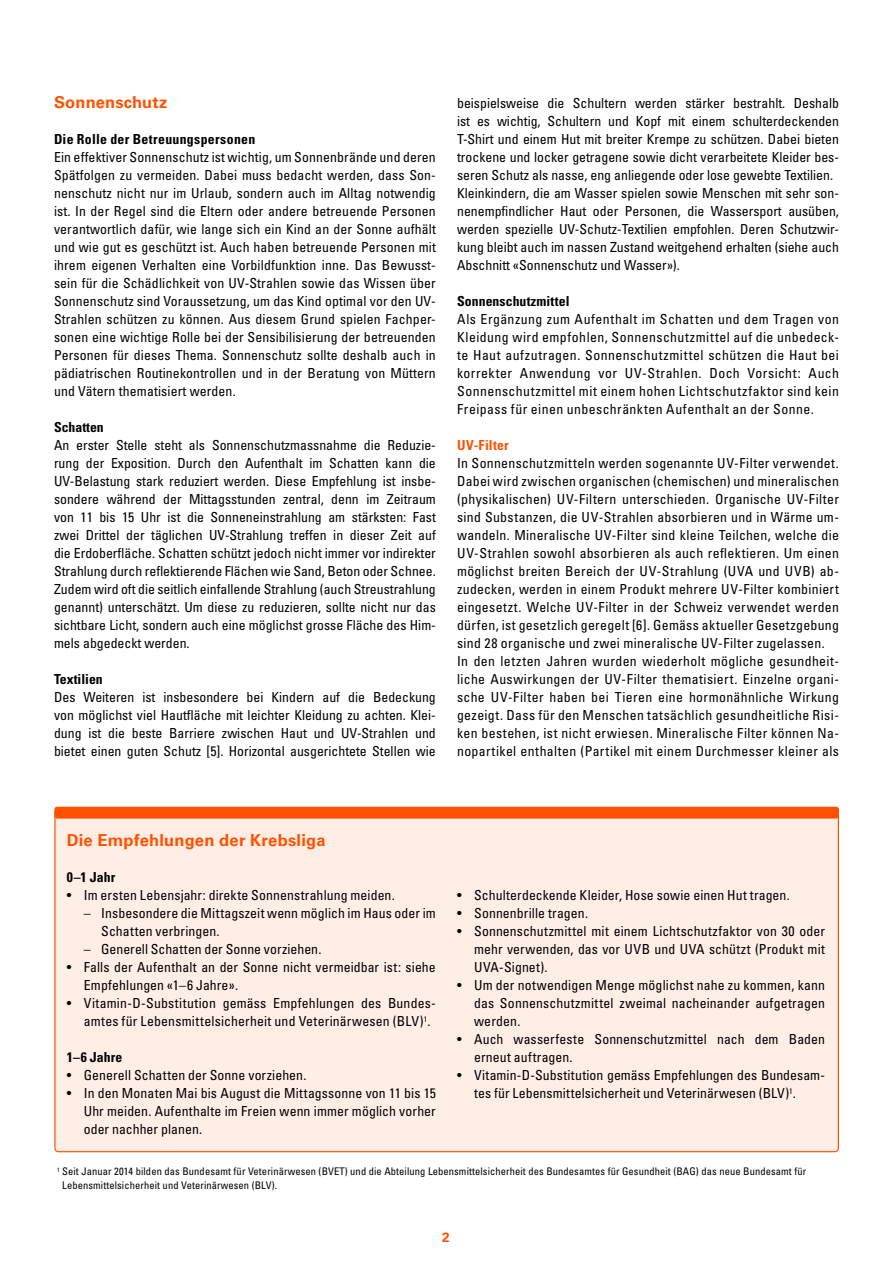
<style>
.page{position:relative;width:893px;height:1263px;background:#fff}
.page>*{position:absolute;margin:0;border:0;box-sizing:border-box;transform-origin:0 0}
.t1{font:700 16.5px "Univers LT Std";letter-spacing:.01em;color:#ff5100}
.t2{font:condensed 13.8px/18px "Univers LT Std";letter-spacing:.01em;color:#000;text-align:justify}
.t3{font:700 condensed 13.8px "Univers LT Std";letter-spacing:.01em;color:#000}
.t4{font:700 condensed 13.8px "Univers LT Std";letter-spacing:.02em;color:#ff5100}
.t5{font:700 13.5px "Univers LT Std";color:#ff5100}
.t6{font:condensed 10.5px/13.5px "Univers LT Std";letter-spacing:.01em;color:#000}
</style>
<div class="page">
<div style="left:55px;top:808px;width:783px;height:344px;background:#ffeee6;border-radius:4px"></div>
<div style="left:55px;top:807px;width:783px;height:11px;background:#ff5100;border-radius:2px"></div>
<div style="left:54px;top:807px;width:785px;height:12px;border:1px solid #ff5100;border-radius:2px"></div>
<p class="t1" style="left:54px;top:93px;width:115px">Sonnenschutz</p>
<p class="t3" style="left:54px;top:131px;width:203px">Die Rolle der Betreuungspersonen</p>
<p class="t2" style="left:54px;top:148px;width:383px">Ein effektiver Sonnenschutz ist wichtig, um Sonnenbrände und deren Spätfolgen zu vermeiden. Dabei muss bedacht werden, dass Son&shy;nenschutz nicht nur im Urlaub, sondern auch im Alltag notwendig ist. In der Regel sind die Eltern oder andere betreuende Personen verantwortlich dafür, wie lange sich ein Kind an der Sonne aufhält und wie gut es geschützt ist. Auch haben betreuende Personen mit ihrem eigenen Verhalten eine Vorbildfunktion inne. Das Bewusst&shy;sein für die Schädlichkeit von UV-Strahlen sowie das Wissen über Sonnenschutz sind Voraussetzung, um das Kind optimal vor den UV-Strahlen schützen zu können. Aus diesem Grund spielen Fachper&shy;sonen eine wichtige Rolle bei der Sensibilisierung der betreuenden Personen für dieses Thema. Sonnenschutz sollte deshalb auch in pädiatrischen Routinekontrollen und in der Beratung von Müttern und Vätern thematisiert werden.</p>
<p class="t3" style="left:54px;top:419px;width:51px">Schatten</p>
<p class="t2" style="left:54px;top:436px;width:383px">An erster Stelle steht als Sonnenschutzmassnahme die Reduzie&shy;rung der Exposition. Durch den Aufenthalt im Schatten kann die UV-Belastung stark reduziert werden. Diese Empfehlung ist insbe&shy;sondere während der Mittagsstunden zentral, denn im Zeitraum von 11 bis 15 Uhr ist die Sonneneinstrahlung am stärksten: Fast zwei Drittel der täglichen UV-Strahlung treffen in dieser Zeit auf die Erdoberfläche. Schatten schützt jedoch nicht immer vor indirekter Strahlung durch reflektierende Flächen wie Sand, Beton oder Schnee.<br>Zudem wird oft die seitlich einfallende Strahlung (auch Streustrahlung genannt) unterschätzt. Um diese zu reduzieren, sollte nicht nur das sichtbare Licht, sondern auch eine möglichst grosse Fläche des Him&shy;mels abgedeckt werden.</p>
<p class="t3" style="left:54px;top:671px;width:50px">Textilien</p>
<p class="t2" style="left:54px;top:688px;width:383px">Des Weiteren ist insbesondere bei Kindern auf die Bedeckung von möglichst viel Hautfläche mit leichter Kleidung zu achten. Klei&shy;dung ist die beste Barriere zwischen Haut und UV-Strahlen und bietet einen guten Schutz [5]. Horizontal ausgerichtete Stellen wie</p>
<p class="t2" style="left:457px;top:94px;width:383px;text-align:left">beispielsweise die Schultern werden stärker bestrahlt. Deshalb ist es wichtig, Schultern und Kopf mit einem schulterdeckenden T-Shirt und einem Hut mit breiter Krempe zu schützen. Dabei bieten trockene und locker getragene sowie dicht verarbeitete Kleider bes&shy;seren Schutz als nasse, eng anliegende oder lose gewebte Textilien.<br>Kleinkindern, die am Wasser spielen sowie Menschen mit sehr son&shy;nenempfindlicher Haut oder Personen, die Wassersport ausüben, werden spezielle UV-Schutz-Textilien empfohlen. Deren Schutzwir&shy;kung bleibt auch im nassen Zustand weitgehend erhalten (siehe auch Abschnitt «Sonnenschutz und Wasser»).</p>
<p class="t3" style="left:457px;top:293px;width:114px">Sonnenschutzmittel</p>
<p class="t2" style="left:457px;top:310px;width:383px">Als Ergänzung zum Aufenthalt im Schatten und dem Tragen von Kleidung wird empfohlen, Sonnenschutzmittel auf die unbedeck&shy;te Haut aufzutragen. Sonnenschutzmittel schützen die Haut bei korrekter Anwendung vor UV-Strahlen. Doch Vorsicht: Auch Sonnenschutzmittel mit einem hohen Lichtschutzfaktor sind kein Freipass für einen unbeschränkten Aufenthalt an der Sonne.</p>
<p class="t4" style="left:457px;top:437px;width:53px">UV-Filter</p>
<p class="t2" style="left:457px;top:454px;width:383px;text-align:left">In Sonnenschutzmitteln werden sogenannte UV-Filter verwendet.<br>Dabei wird zwischen organischen (chemischen) und mineralischen (physikalischen) UV-Filtern unterschieden. Organische UV-Filter sind Substanzen, die UV-Strahlen absorbieren und in Wärme um&shy;wandeln. Mineralische UV-Filter sind kleine Teilchen, welche die UV-Strahlen sowohl absorbieren als auch reflektieren. Um einen möglichst breiten Bereich der UV-Strahlung (UVA und UVB) ab&shy;zudecken, werden in einem Produkt mehrere UV-Filter kombiniert eingesetzt. Welche UV-Filter in der Schweiz verwendet werden dürfen, ist gesetzlich geregelt [6]. Gemäss aktueller Gesetzgebung sind 28 organische und zwei mineralische UV-Filter zugelassen.<br>In den letzten Jahren wurden wiederholt mögliche gesundheit&shy;liche Auswirkungen der UV-Filter thematisiert. Einzelne organi&shy;sche UV-Filter haben bei Tieren eine hormonähnliche Wirkung gezeigt. Dass für den Menschen tatsächlich gesundheitliche Risi&shy;ken bestehen, ist nicht erwiesen. Mineralische Filter können Na&shy;nopartikel enthalten (Partikel mit einem Durchmesser kleiner als</p>
<p class="t1" style="left:67px;top:831px;width:260px">Die Empfehlungen der Krebsliga</p>
<p class="t3" style="left:67px;top:869px;width:50px">0–1 Jahr</p>
<p class="t2" style="left:67px;top:886px;width:330px">• Im ersten Lebensjahr: direkte Sonnenstrahlung meiden.</p>
<p class="t2" style="left:101px;top:904px;width:336px;text-indent:-17px">– Insbesondere die Mittagszeit wenn möglich im Haus oder im<br>Schatten verbringen.</p>
<p class="t2" style="left:84px;top:940px;width:239px">– Generell Schatten der Sonne vorziehen.</p>
<p class="t2" style="left:84px;top:958px;width:354px;text-indent:-17px">• Falls der Aufenthalt an der Sonne nicht vermeidbar ist: siehe<br>Empfehlungen «1–6 Jahre».</p>
<p class="t2" style="left:84px;top:994px;width:354px;text-indent:-17px">• Vitamin-D-Substitution gemäss Empfehlungen des Bundes&shy;amtes für Lebensmittelsicherheit und Veterinärwesen (BLV)<sup>1</sup>.</p>
<p class="t3" style="left:67px;top:1049px;width:57px">1–6 Jahre</p>
<p class="t2" style="left:67px;top:1066px;width:241px">• Generell Schatten der Sonne vorziehen.</p>
<p class="t2" style="left:84px;top:1084px;width:354px;text-indent:-17px">• In den Monaten Mai bis August die Mittagssonne von 11 bis 15<br>Uhr meiden. Aufenthalte im Freien wenn immer möglich vorher oder nachher planen.</p>
<p class="t2" style="left:457px;top:886px;width:334px">• Schulterdeckende Kleider, Hose sowie einen Hut tragen.</p>
<p class="t2" style="left:457px;top:904px;width:132px">• Sonnenbrille tragen.</p>
<p class="t2" style="left:474px;top:922px;width:352px;text-indent:-17px">• Sonnenschutzmittel mit einem Lichtschutzfaktor von 30 oder mehr verwenden, das vor UVB und UVA schützt (Produkt mit UVA-Signet).</p>
<p class="t2" style="left:474px;top:976px;width:352px;text-indent:-17px">• Um der notwendigen Menge möglichst nahe zu kommen, kann das Sonnenschutzmittel zweimal nacheinander aufgetragen werden.</p>
<p class="t2" style="left:474px;top:1030px;width:352px;text-indent:-17px">• Auch wasserfeste Sonnenschutzmittel nach dem Baden erneut auftragen.</p>
<p class="t2" style="left:474px;top:1066px;width:352px;text-indent:-17px">• Vitamin-D-Substitution gemäss Empfehlungen des Bundesam&shy;tes für Lebensmittelsicherheit und Veterinärwesen (BLV)<sup>1</sup>.</p>
<p class="t6" style="left:62px;top:1164px;width:745px;text-indent:-5px"><sup>1</sup> Seit Januar 2014 bilden das Bundesamt für Veterinärwesen (BVET) und die Abteilung Lebensmittelsicherheit des Bundesamtes für Gesundheit (BAG) das neue Bundesamt für<br>Lebensmittelsicherheit und Veterinärwesen (BLV).</p>
<p class="t5" style="left:442px;top:1229px;width:9px">2</p>
</div>
